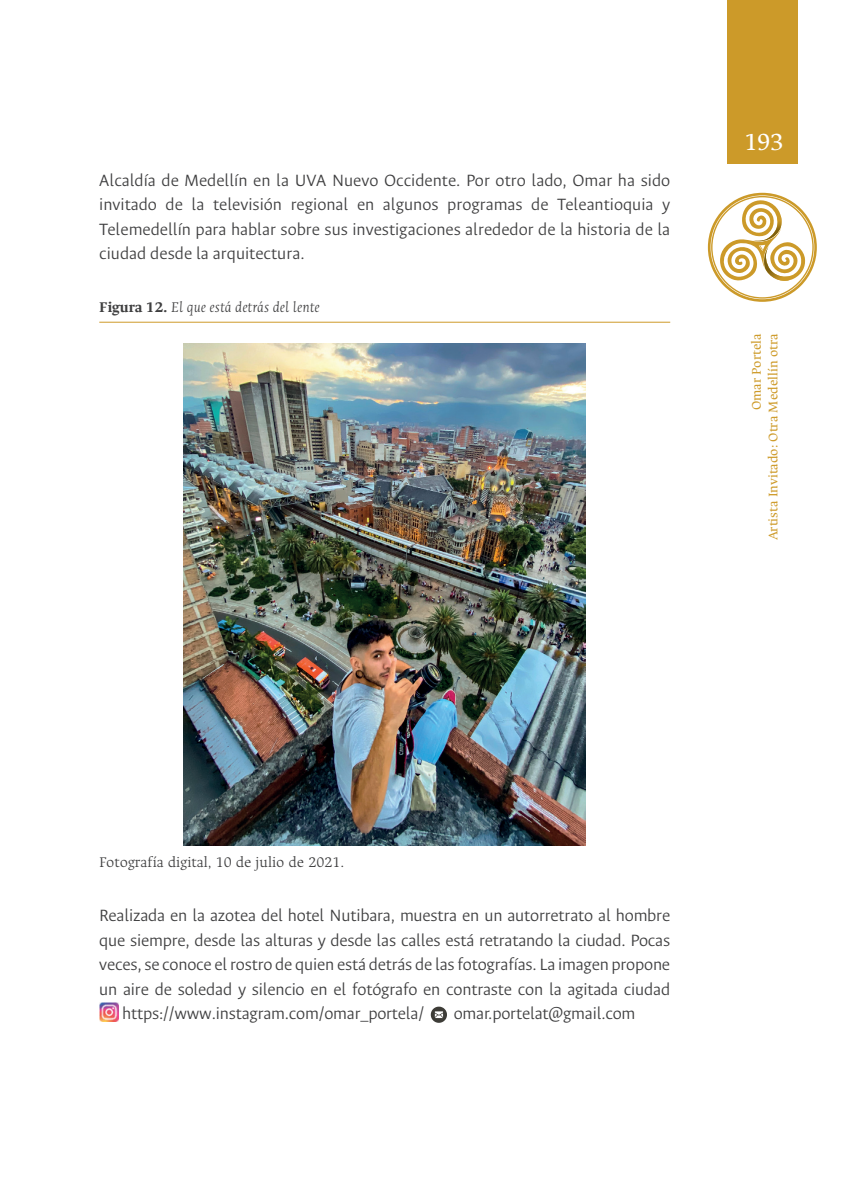
<style>
.page{position:relative;width:844px;height:1191px;background:#fff}
.page>*{position:absolute;margin:0;border:0;box-sizing:border-box;transform-origin:0 0}
.t1{font:26.25px "Ancizar Serif";color:#fff}
.t2{font:300 18.38px/24.5px "Ancizar Sans";letter-spacing:-.01em;color:#3e3e3f;text-align:justify}
.t3{font:300 15.75px "Ancizar Serif";color:#3e3e3f}
.t4{font:italic 300 15.75px "Ancizar Serif";color:#3e3e3f}
.t5{font:14px/16.8px "Ancizar Serif";color:#ce9b2a;text-align:right}
.s1{font-weight:700;font-style:normal}
</style>
<div class="page">
<div style="left:726px;top:0;width:71px;height:164px;background:#cc9a29"></div>
<svg style="left:707px;top:193px;width:109px;height:109px"></svg>
<hr style="left:99px;top:322px;width:571px;height:1px;background:#ce9b2a">
<img style="left:184px;top:343px;width:401px;height:502px">
<img style="left:99px;top:1002px;width:20px;height:19px">
<svg style="left:430px;top:1006px;width:17px;height:16px"></svg>
<p class="t2" style="left:99px;top:168px;width:572px">Alcaldía de Medellín en la UVA Nuevo Occidente. Por otro lado, Omar ha sido invitado de la televisión regional en algunos programas de Teleantioquia y Telemedellín para hablar sobre sus investigaciones alrededor de la historia de la ciudad desde la arquitectura.</p>
<p class="t4" style="left:99px;top:298px;width:222px"><span class="s1">Figura 12.</span> El que está detrás del lente</p>
<h1 class="t1" style="left:743px;top:126px;width:41px">193</h1>
<p class="t5" style="left:747px;top:540px;width:208px;rotate:-90deg">Omar Portela<br>Artista Invitado: Otra Medellín otra</p>
<p class="t3" style="left:99px;top:852px;width:246px">Fotografía digital, 10 de julio de 2021.</p>
<p class="t2" style="left:99px;top:903px;width:572px">Realizada en la azotea del hotel Nutibara, muestra en un autorretrato al hombre</p>
<p class="t2" style="left:99px;top:927px;width:572px">que siempre, desde las alturas y desde las calles está retratando la ciudad. Pocas</p>
<p class="t2" style="left:99px;top:952px;width:572px">veces, se conoce el rostro de quien está detrás de las fotografías. La imagen propone</p>
<p class="t2" style="left:99px;top:976px;width:572px">un aire de soledad y silencio en el fotógrafo en contraste con la agitada ciudad</p>
<p class="t2" style="left:122px;top:1001px;width:303px">https://www.instagram.com/omar_portela/</p>
<p class="t2" style="left:453px;top:1001px;width:183px">omar.portelat@gmail.com</p>
</div>
